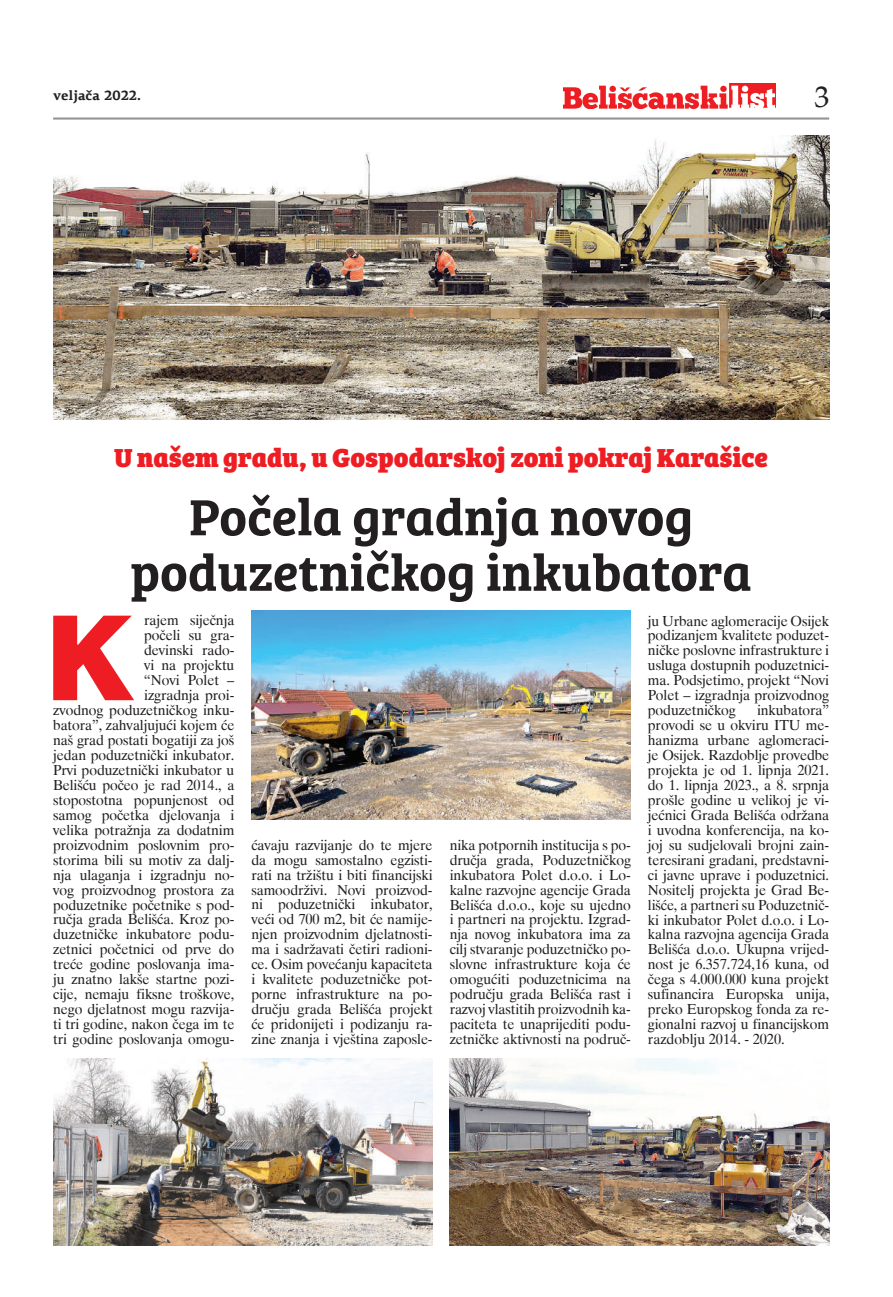
<style>
.page{position:relative;width:893px;height:1297px;background:#fff}
.page>*{position:absolute;margin:0;border:0;box-sizing:border-box;transform-origin:0 0}
.t1{font:900 122.7px "PF Agora Sans Pro";color:#ee1d23}
.t2{font:600 52.5px/55.5px "Bree Serif";color:#231f20;text-align:center}
.t3{font:30px "Palatino Roman";color:#231f20}
.t4{font:800 27px "Bree Serif";color:#ee1d23}
.t5{font:14.25px/15px "Dutch 801 BT";letter-spacing:-.005em;color:#231f20;text-align:justify}
.t6{font:700 13.5px "PF Agora Serif Pro";color:#231f20}
</style>
<div class="page">
<img style="left:563px;top:83px;width:213px;height:25px">
<hr style="left:53px;top:117px;width:776px;height:3px;background:#939598">
<img style="left:53px;top:135px;width:776px;height:285px">
<img style="left:251px;top:610px;width:380px;height:210px">
<img style="left:450px;top:1059px;width:379px;height:186px">
<img style="left:53px;top:1059px;width:380px;height:186px">
<p class="t6" style="left:53px;top:87px;width:89px">veljača 2022.</p>
<h3 class="t3" style="left:814px;top:80px;width:16px">3</h3>
<h3 class="t4" style="left:114px;top:436px;width:656px">U našem gradu, u Gospodarskoj zoni pokraj Karašice</h3>
<h2 class="t2" style="left:130px;top:486px;width:623px">Počela gradnja novog poduzetničkog inkubatora</h2>
<h1 class="t1" style="left:45px;top:577px;width:91px">K</h1>
<p class="t5" style="left:53px;top:613px;width:183px;text-align:right">rajem siječnja<br>počeli su gra-<br>đevinski rado-<br>vi na projektu<br>“Novi Polet –<br>izgradnja proi-<br>zvodnog poduzetničkog inku&shy;batora”, zahvaljujući kojem će naš grad postati bogatiji za još jedan poduzetnički inkubator.<br>Prvi poduzetnički inkubator u<br>Belišću počeo je rad 2014., a stopostotna popunjenost od samog početka djelovanja i velika potražnja za dodatnim proizvodnim poslovnim pro&shy;storima bili su motiv za dalj&shy;nja ulaganja i izgradnju no&shy;vog proizvodnog prostora za poduzetnike početnike s pod&shy;ručja grada Belišća. Kroz po&shy;duzetničke inkubatore podu&shy;zetnici početnici od prve do treće godine poslovanja ima&shy;ju znatno lakše startne pozi&shy;cije, nemaju fiksne troškove, nego djelatnost mogu razvija&shy;ti tri godine, nakon čega im te tri godine poslovanja omogu-</p>
<p class="t5" style="left:648px;top:613px;width:183px">ju Urbane aglomeracije Osijek podizanjem kvalitete poduzet&shy;ničke poslovne infrastrukture i usluga dostupnih poduzetnici&shy;ma. Podsjetimo, projekt “Novi Polet – izgradnja proizvodnog poduzetničkog</p>
<p class="t5" style="left:648px;top:703px;width:183px;text-indent:109px">inkubatora” provodi se u okviru ITU me&shy;hanizma urbane aglomeraci&shy;je Osijek. Razdoblje provedbe projekta je od 1. lipnja 2021. do 1. lipnja 2023., a 8. srpnja prošle godine u velikoj je vi&shy;jećnici Grada Belišća održana i uvodna konferencija, na ko&shy;joj su sudjelovali brojni zain&shy;teresirani građani, predstavni&shy;ci javne uprave i poduzetnici.<br>Nositelj projekta je Grad Be&shy;lišće, a partneri su Poduzetnič&shy;ki inkubator Polet d.o.o. i Lo&shy;kalna razvojna agencija Grada Belišća d.o.o. Ukupna vrijed&shy;nost je 6.357.724,16 kuna, od čega s 4.000.000 kuna projekt sufinancira Europska unija, preko Europskog fonda za re&shy;gionalni razvoj u financijskom razdoblju 2014. - 2020.</p>
<p class="t5" style="left:251px;top:837px;width:183px">ćavaju razvijanje do te mjere da mogu samostalno egzisti&shy;rati na tržištu i biti financijski samoodrživi. Novi proizvod&shy;ni poduzetnički inkubator, veći od 700 m2, bit će namije&shy;njen proizvodnim djelatnosti&shy;ma i sadržavati četiri radioni&shy;ce. Osim povećanju kapaciteta i kvalitete poduzetničke pot&shy;porne infrastrukture na po&shy;dručju grada Belišća projekt će pridonijeti i podizanju ra&shy;zine znanja i vještina zaposle-</p>
<p class="t5" style="left:450px;top:837px;width:183px">nika potpornih institucija s po&shy;dručja grada, Poduzetničkog inkubatora Polet d.o.o. i Lo&shy;kalne razvojne agencije Grada Belišća d.o.o., koje su ujedno i partneri na projektu. Izgrad&shy;nja novog inkubatora ima za cilj stvaranje poduzetničko po&shy;slovne infrastrukture koja će omogućiti poduzetnicima na području grada Belišća rast i razvoj vlastitih proizvodnih ka&shy;paciteta te unaprijediti podu&shy;zetničke aktivnosti na područ-</p>
</div>
